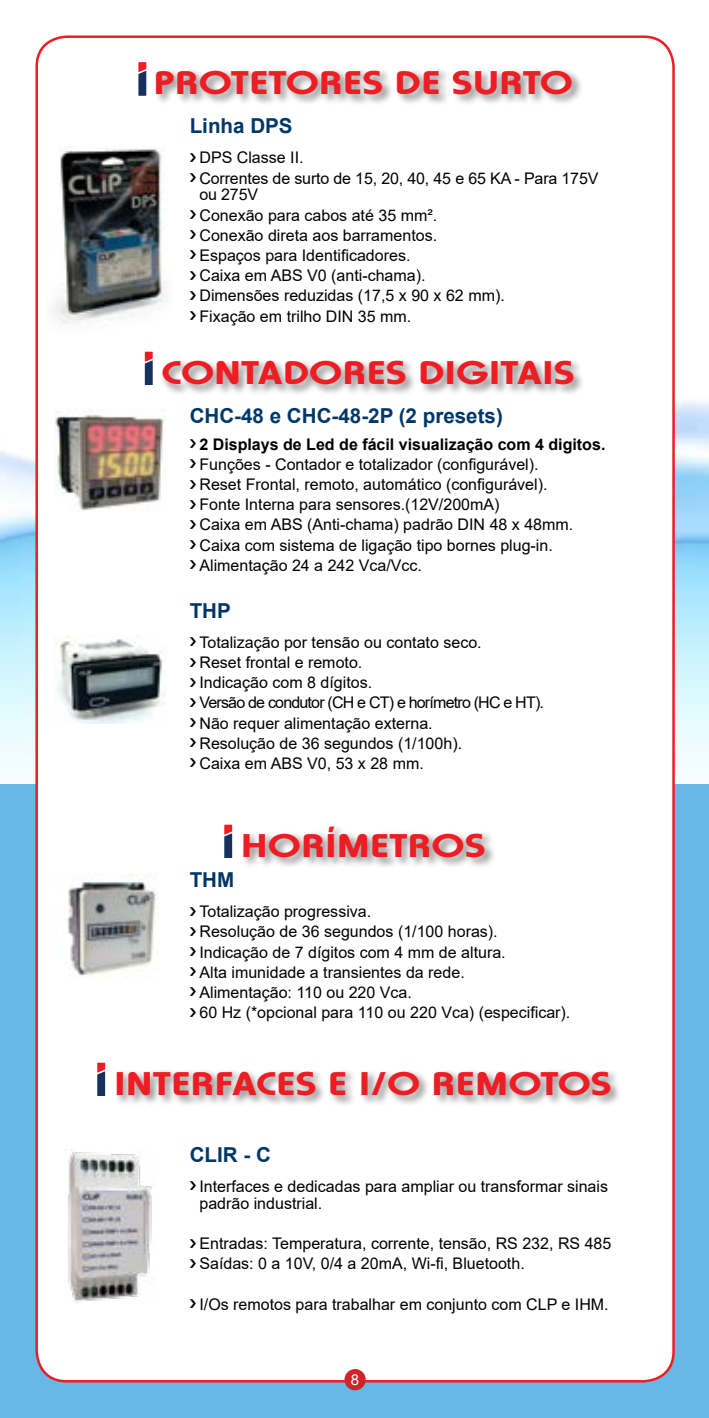
<style>
.page{position:relative;width:709px;height:1418px;background:#fff}
.page>*{position:absolute;margin:0;border:0;box-sizing:border-box;transform-origin:0 0}
.t1{font:700 34.25px "Horatio D";color:#ed1d24;scale:1.3 1}
.t2{font:700 20.5px "Arial";color:#003768}
.t3{font:16px/20.2px "Arial";color:#000}
.t4{font:700 16px "Arial";color:#000}
.t5{font:15px "Arial";color:#fff}
</style>
<div class="page">
<img style="left:0;top:364px;width:709px;height:419px">
<div style="left:0;top:783px;width:709px;height:634px;background:#67b8e7"></div>
<div style="left:37px;top:37px;width:636px;height:1344px;background:#fff;border-radius:30px"></div>
<div style="left:344px;top:1368px;width:22px;height:22px;background:#d2232a;border-radius:50%"></div>
<img style="left:68px;top:1149px;width:84px;height:154px">
<div style="left:242px;top:824px;width:253px;height:45px;background:#000;opacity:.42"></div>
<svg style="left:224px;top:824px;width:8px;height:33px"></svg>
<div style="left:116px;top:1067px;width:506px;height:40px;background:#000;opacity:.42"></div>
<svg style="left:97px;top:1062px;width:8px;height:33px"></svg>
<img style="left:67px;top:873px;width:91px;height:103px">
<img style="left:53px;top:146px;width:113px;height:178px">
<div style="left:155px;top:67px;width:428px;height:39px;background:#000;opacity:.42"></div>
<svg style="left:138px;top:62px;width:8px;height:33px"></svg>
<img style="left:55px;top:636px;width:111px;height:88px">
<div style="left:161px;top:357px;width:424px;height:40px;background:#000;opacity:.42"></div>
<svg style="left:145px;top:352px;width:8px;height:32px"></svg>
<img style="left:54px;top:408px;width:112px;height:103px">
<h1 class="t1" style="left:154px;top:64px;width:324px">PROTETORES DE SURTO</h1>
<p class="t2" style="left:190px;top:112px;width:104px">Linha DPS</p>
<p class="t3" style="left:199px;top:147px;width:400px">DPS Classe II.<br>Correntes de surto de 15, 20, 40, 45 e 65 KA - Para 175V</p>
<p class="t3" style="left:199px;top:185px;width:307px">ou 275V<br>Conexão para cabos até 35 mm².<br>Conexão direta aos barramentos.<br>Espaços para Identificadores.<br>Caixa em ABS V0 (anti-chama).<br>Dimensões reduzidas (17,5 x 90 x 62 mm).<br>Fixação em trilho DIN 35 mm.</p>
<h1 class="t1" style="left:161px;top:353px;width:319px">CONTADORES DIGITAIS</h1>
<p class="t2" style="left:190px;top:401px;width:315px">CHC-48 e CHC-48-2P (2 presets)</p>
<p class="t4" style="left:199px;top:433px;width:407px">2 Displays de Led de fácil visualização com 4 digitos.</p>
<p class="t3" style="left:199px;top:454px;width:375px">Funções - Contador e totalizador (configurável).<br>Reset Frontal, remoto, automático (configurável).<br>Fonte Interna para sensores.(12V/200mA)<br>Caixa em ABS (Anti-chama) padrão DIN 48 x 48mm.<br>Caixa com sistema de ligação tipo bornes plug-in.<br>Alimentação 24 a 242 Vca/Vcc.</p>
<p class="t2" style="left:190px;top:596px;width:43px">THP</p>
<p class="t3" style="left:199px;top:632px;width:346px">Totalização por tensão ou contato seco.<br>Reset frontal e remoto.<br>Indicação com 8 dígitos.<br>Versão de condutor (CH e CT) e horímetro (HC e HT).<br>Não requer alimentação externa.<br>Resolução de 36 segundos (1/100h).<br>Caixa em ABS V0, 53 x 28 mm.</p>
<h1 class="t1" style="left:241px;top:826px;width:190px">HORÍMETROS</h1>
<p class="t2" style="left:190px;top:865px;width:46px">THM</p>
<p class="t3" style="left:199px;top:901px;width:372px">Totalização progressiva.<br>Resolução de 36 segundos (1/100 horas).<br>Indicação de 7 dígitos com 4 mm de altura.<br>Alta imunidade a transientes da rede.<br>Alimentação: 110 ou 220 Vca.<br>60 Hz (*opcional para 110 ou 220 Vca) (especificar).</p>
<h1 class="t1" style="left:114px;top:1064px;width:26px">INTERFACES</h1>
<h1 class="t1" style="left:328px;top:1064px;width:101px">E I/O REMOTOS</h1>
<p class="t2" style="left:190px;top:1140px;width:83px">CLIR - C</p>
<p class="t3" style="left:199px;top:1177px;width:410px;line-height:17px">Interfaces e dedicadas para ampliar ou transformar sinais padrão industrial.</p>
<p class="t3" style="left:199px;top:1233px;width:413px">Entradas: Temperatura, corrente, tensão, RS 232, RS 485<br>Saídas: 0 a 10V, 0/4 a 20mA, Wi-fi, Bluetooth.</p>
<p class="t3" style="left:199px;top:1293px;width:411px">I/Os remotos para trabalhar em conjunto com CLP e IHM.</p>
<p class="t5" style="left:351px;top:1369px;width:10px">8</p>
</div>
